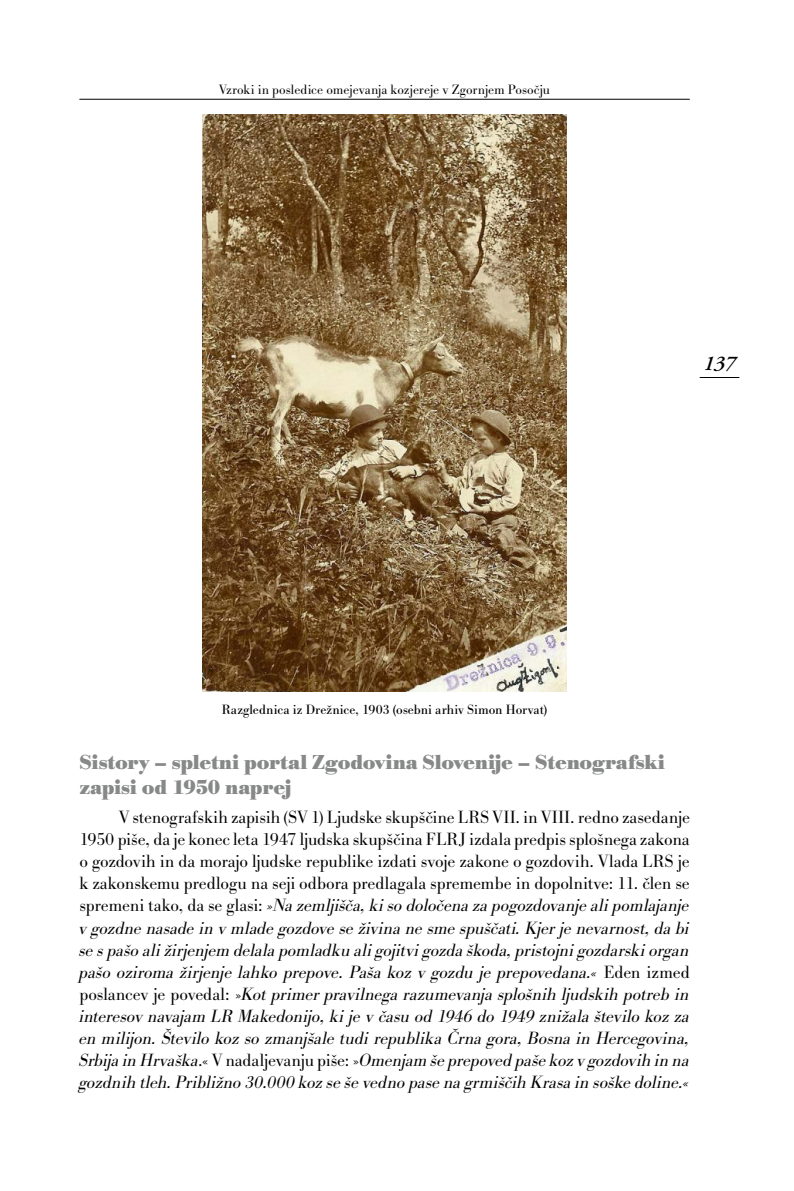
<style>
.page{position:relative;width:794px;height:1191px;background:#fff}
.page>*{position:absolute;margin:0;border:0;box-sizing:border-box;transform-origin:0 0}
.t1{font:700 21px/25.2px "Bodoni URW";letter-spacing:-.01em;color:#878988}
.t2{font:italic 600 21px "Adobe Garamond Pro";color:#000}
.t3{font:italic 300 18.38px/22.1px "Bodoni URW";color:#000;text-align:justify}
.t4{font:300 14px "Bodoni URW";color:#000}
.t5{font:14px "Bodoni URW";letter-spacing:.01em;color:#000}
.s1{font-style:normal}
</style>
<div class="page">
<hr style="left:79px;top:99px;width:611px;height:1px;background:#000">
<hr style="left:699px;top:377px;width:40px;height:1px;background:#000">
<img style="left:203px;top:114px;width:363px;height:578px">
<p class="t4" style="left:219px;top:81px;width:332px">Vzroki in posledice omejevanja kozjereje v Zgornjem Posočju</p>
<p class="t2" style="left:703px;top:351px;width:34px">137</p>
<p class="t5" style="left:222px;top:701px;width:327px">Razglednica iz Drežnice, 1903 (osebni arhiv Simon Horvat)</p>
<p class="t1" style="left:79px;top:750px;width:587px">Sistory – spletni portal Zgodovina Slovenije – Stenografski zapisi od 1950 naprej</p>
<p class="t3" style="left:79px;top:806px;width:612px;text-indent:40px"><span class="s1">V stenografskih zapisih (SV 1) Ljudske skupščine LRS VII. in VIII. redno zasedanje 1950 piše, da je konec leta 1947 ljudska skupščina FLRJ izdala predpis splošnega zakona o gozdovih in da morajo ljudske republike izdati svoje zakone o gozdovih. Vlada LRS je k zakonskemu predlogu na seji odbora predlagala spremembe in dopolnitve: 11. člen se spremeni tako, da se glasi:</span> »Na zemljišča, ki so določena za pogozdovanje ali pomlajanje v gozdne nasade in v mlade gozdove se živina ne sme spuščati. Kjer je nevarnost, da bi se s pašo ali žirjenjem delala pomladku ali gojitvi gozda škoda, pristojni gozdarski organ pašo oziroma žirjenje lahko prepove. Paša koz v gozdu je prepovedana.« <span class="s1">Eden izmed poslancev je povedal: »</span>Kot primer pravilnega razumevanja splošnih ljudskih potreb in interesov navajam LR Makedonijo, ki je v času od 1946 do 1949 znižala število koz za en milijon. Število koz so zmanjšale tudi republika Črna gora, Bosna in Hercegovina, Srbija in Hrvaška<span class="s1">.« V nadaljevanju piše: »</span>Omenjam še prepoved paše koz v gozdovih in na gozdnih tleh. Približno 30.000 koz se še vedno pase na grmiščih Krasa in soške doline.«</p>
</div>
